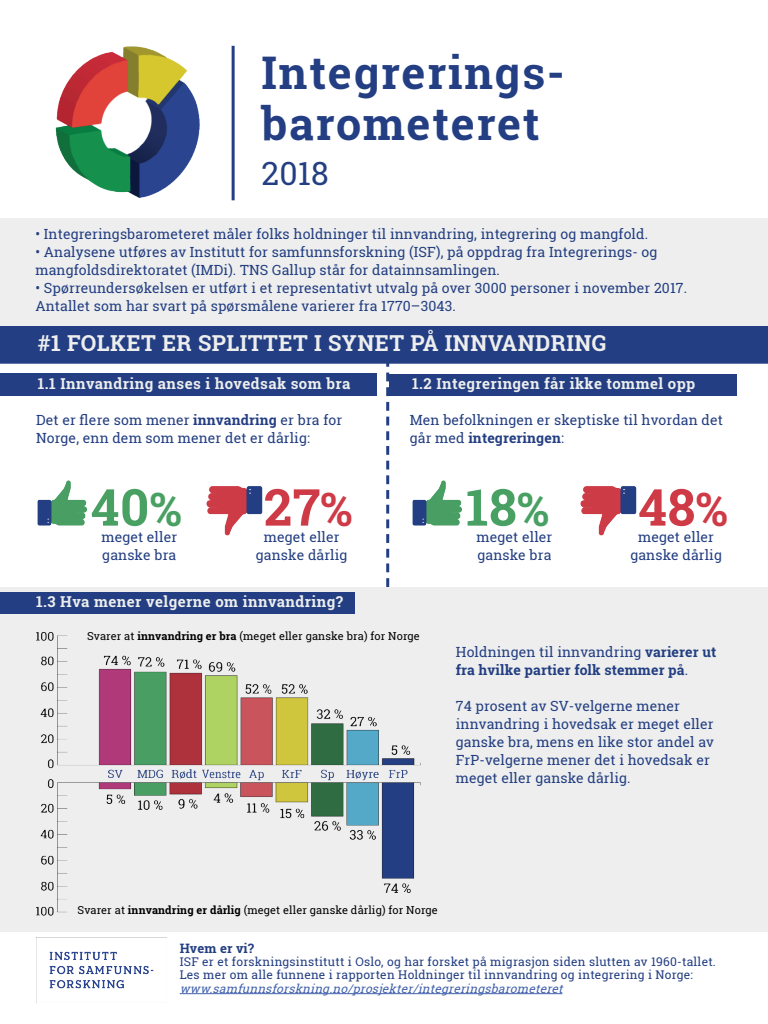
<style>
.page{position:relative;width:768px;height:1024px;background:#fff}
.page>*{position:absolute;margin:0;border:0;box-sizing:border-box;transform-origin:0 0}
.t1{font:700 51px "Roboto Slab";color:#49a063}
.t2{font:700 51px "Roboto Slab";color:#ce3b46}
.t3{font:700 45px/51px "Roboto Slab";letter-spacing:.04em;color:#233e82}
.t4{font:32px "Roboto Slab";color:#233e82}
.t5{font:700 22px "Roboto Slab";letter-spacing:.02em;color:#edeeed}
.t6{font:700 15px "Roboto Slab";letter-spacing:.03em;color:#edeeed}
.t7{font:14px/18px "Roboto Slab";letter-spacing:.01em;color:#233e82}
.t8{font:700 14px/18px "Roboto Slab";letter-spacing:.01em;color:#233e82}
.t9{font:700 13px "Roboto Slab";letter-spacing:.01em;color:#233e82}
.t10{font:12px/13px "Roboto Slab";letter-spacing:.02em;color:#233e82}
.t11{font:italic 12px "Roboto Slab";color:#4261ad}
.t12{font:11px "Roboto Slab";letter-spacing:.01em;color:#000001}
.s1{font-weight:700}
.s2{font-size:46px}
.s3{font-weight:400}
</style>
<div class="page">
<div style="left:0;top:587px;width:768px;height:345px;background:#edeeed"></div>
<img style="left:36px;top:632px;width:385px;height:284px">
<hr style="left:180px;top:993px;width:383px;height:1px;background:#4261ad">
<hr style="left:232px;top:46px;width:3px;height:154px;background:#233e82">
<div style="left:2px;top:327px;width:764px;height:35px;background:#233e82"></div>
<div style="left:0;top:325px;width:768px;height:39px;border:3px solid #233e82"></div>
<img style="left:36px;top:937px;width:131px;height:66px">
<img style="left:55px;top:46px;width:145px;height:152px">
<div style="left:0;top:218px;width:768px;height:107px;background:#edeeed"></div>
<svg style="left:386px;top:360px;width:3px;height:227px"></svg>
<img style="left:206px;top:486px;width:57px;height:50px">
<img style="left:580px;top:486px;width:57px;height:50px">
<img style="left:37px;top:480px;width:50px;height:46px">
<img style="left:412px;top:480px;width:50px;height:46px">
<div style="left:0;top:374px;width:376px;height:22px;background:#233e82"></div>
<div style="left:389px;top:374px;width:348px;height:22px;background:#233e82"></div>
<div style="left:0;top:592px;width:355px;height:22px;background:#233e82"></div>
<h2 class="t3" style="left:262px;top:47px;width:305px">Integrerings&shy;barometeret</h2>
<h3 class="t4" style="left:262px;top:151px;width:69px">2018</h3>
<p class="t7" style="left:35px;top:225px;width:614px">• Integreringsbarometeret måler folks holdninger til innvandring, integrering og mangfold.</p>
<p class="t7" style="left:35px;top:243px;width:624px">• Analysene utføres av Institutt for samfunnsforskning (ISF), på oppdrag fra Integrerings- og mangfoldsdirektoratet (IMDi). TNS Gallup står for datainnsamlingen.</p>
<p class="t7" style="left:35px;top:279px;width:653px">• Spørreundersøkelsen er utført i et representativt utvalg på over 3000 personer i november 2017.<br>Antallet som har svart på spørsmålene varierer fra 1770–3043.</p>
<h3 class="t5" style="left:38px;top:328px;width:570px">#1 FOLKET ER SPLITTET I SYNET PÅ INNVANDRING</h3>
<p class="t6" style="left:38px;top:374px;width:314px">1.1 Innvandring anses i hovedsak som bra</p>
<p class="t6" style="left:412px;top:374px;width:285px">1.2 Integreringen får ikke tommel opp</p>
<p class="t7" style="left:36px;top:411px;width:308px">Det er flere som mener <span class="s1">innvandring</span> er bra for<br>Norge, enn dem som mener det er dårlig:</p>
<p class="t7" style="left:410px;top:411px;width:315px">Men befolkningen er skeptiske til hvordan det går med <span class="s1">integreringen</span>:</p>
<h1 class="t1" style="left:91px;top:472px;width:93px">40<span class="s2">%</span></h1>
<h1 class="t2" style="left:264px;top:472px;width:90px">27<span class="s2">%</span></h1>
<h1 class="t1" style="left:466px;top:472px;width:85px">18<span class="s2">%</span></h1>
<h1 class="t2" style="left:638px;top:472px;width:91px">48<span class="s2">%</span></h1>
<p class="t7" style="left:101px;top:528px;width:77px">meget eller ganske bra</p>
<p class="t7" style="left:477px;top:528px;width:77px">meget eller ganske bra</p>
<p class="t7" style="left:256px;top:528px;width:93px;text-align:center">meget eller ganske dårlig</p>
<p class="t7" style="left:630px;top:528px;width:93px;text-align:center">meget eller ganske dårlig</p>
<p class="t6" style="left:36px;top:592px;width:308px">1.3 Hva mener velgerne om innvandring?</p>
<p class="t12" style="left:87px;top:628px;width:334px">Svarer at <span class="s1">innvandring er bra</span> (meget eller ganske bra) for Norge</p>
<p class="t8" style="left:456px;top:643px;width:262px"><span class="s3">Holdningen til innvandring</span> varierer ut fra hvilke partier folk stemmer på<span class="s3">.</span></p>
<p class="t7" style="left:456px;top:697px;width:260px">74 prosent av SV-velgerne mener innvandring i hovedsak er meget eller ganske bra, mens en like stor andel av FrP-velgerne mener det i hovedsak er meget eller ganske dårlig.</p>
<p class="t12" style="left:78px;top:903px;width:362px">Svarer at <span class="s1">innvandring er dårlig</span> (meget eller ganske dårlig) for Norge</p>
<p class="t9" style="left:180px;top:939px;width:76px">Hvem er vi?</p>
<p class="t10" style="left:180px;top:955px;width:538px">ISF er et forskningsinstitutt i Oslo, og har forsket på migrasjon siden slutten av 1960-tallet.<br>Les mer om alle funnene i rapporten Holdninger til innvandring og integrering i Norge:</p>
<p class="t11" style="left:180px;top:980px;width:388px">www.samfunnsforskning.no/prosjekter/integreringsbarometeret</p>
</div>
